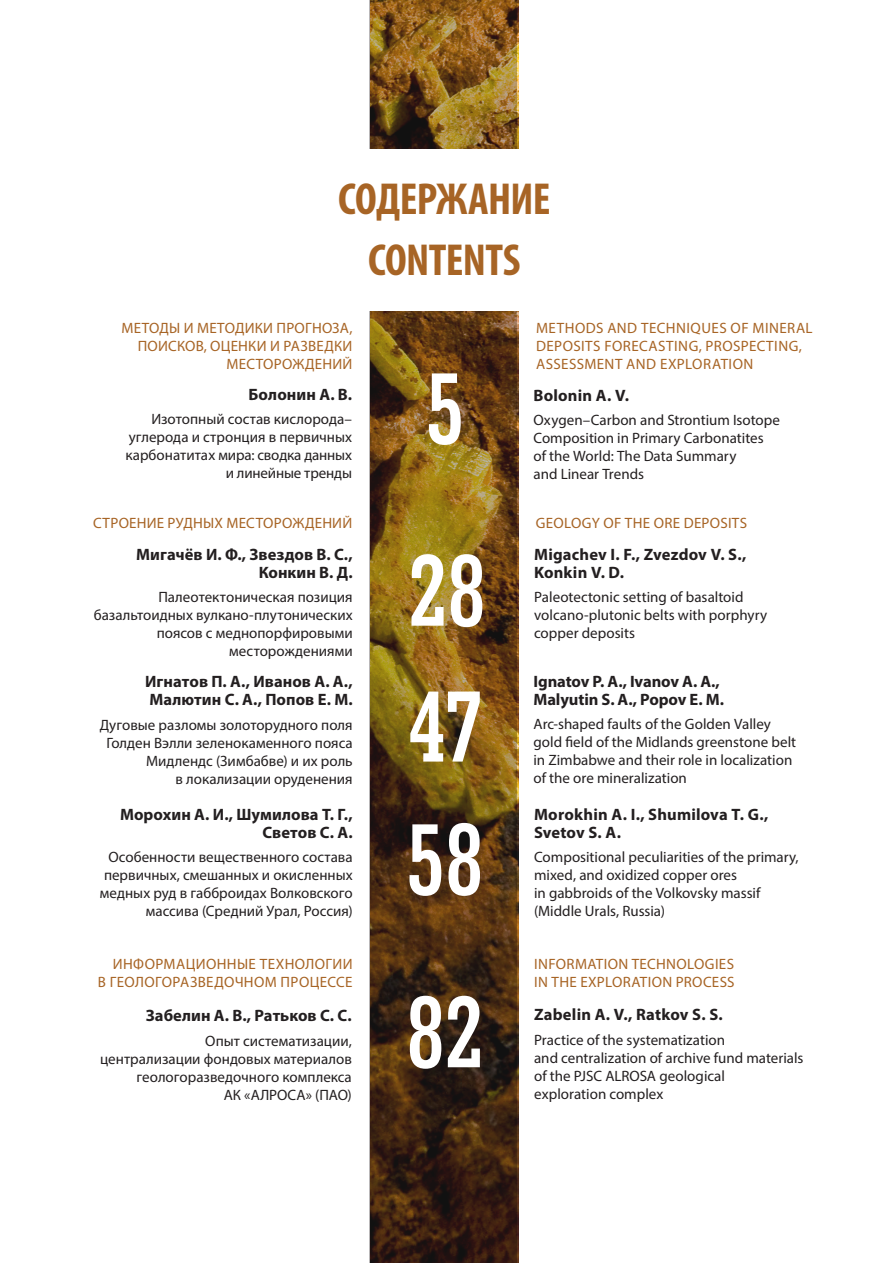
<style>
.page{position:relative;width:893px;height:1263px;background:#fff}
.page>*{position:absolute;margin:0;border:0;box-sizing:border-box;transform-origin:0 0}
.Основной_текст{font:700 condensed 105px "Geometric Slab 703 BT";color:#fff;scale:.95 1}
.Основной_текст-2{font:700 condensed 45px "Myriad Pro";letter-spacing:-.015em;color:#a76425}
.Автор_рус{font:700 16.5px/18px "Myriad Pro";letter-spacing:.005em;color:#231f20}
.Название_статей{font:15px/18px "Myriad Pro";color:#231f20}
.Название_статей-2{font:15px/18px "Myriad Pro";letter-spacing:.025em;color:#a76425}
.Автор_рус-2{font:15px/18px "Myriad Pro";color:#231f20;text-align:right}
</style>
<div class="page">
<svg style="left:369px;top:0;width:148px;height:1263px;background:#67481b"></svg>
<div style="left:291px;top:149px;width:295px;height:161px;background:#fff"></div>
<p class="Основной_текст-2" style="left:338px;top:174px;width:214px">СОДЕРЖАНИЕ</p>
<p class="Основной_текст-2" style="left:368px;top:235px;width:154px">CONTENTS</p>
<p class="Название_статей-2" style="left:121px;top:319px;width:233px;text-align:right">МЕТОДЫ И МЕТОДИКИ ПРОГНОЗА,<br>ПОИСКОВ, ОЦЕНКИ И РАЗВЕДКИ<br>МЕСТОРОЖДЕНИЙ</p>
<p class="Автор_рус" style="left:249px;top:385px;width:105px">Болонин А. В.</p>
<p class="Автор_рус-2" style="left:126px;top:410px;width:228px">Изотопный состав кислорода– углерода и стронция в первичных карбонатитах мира: сводка данных и линейные тренды</p>
<p class="Основной_текст" style="left:426px;top:342px;width:42px">5</p>
<p class="Название_статей-2" style="left:536px;top:319px;width:278px">METHODS AND TECHNIQUES OF MINERAL<br>DEPOSITS FORECASTING, PROSPECTING,<br>ASSESSMENT AND EXPLORATION</p>
<p class="Автор_рус" style="left:533px;top:386px;width:97px">Bolonin A. V.</p>
<p class="Название_статей" style="left:533px;top:411px;width:248px">Oxygen–Carbon and Strontium Isotope<br>Composition in Primary Carbonatites<br>of the World: The Data Summary<br>and Linear Trends</p>
<p class="Название_статей-2" style="left:93px;top:513px;width:261px">СТРОЕНИЕ РУДНЫХ МЕСТОРОЖДЕНИЙ</p>
<p class="Название_статей-2" style="left:536px;top:513px;width:213px">GEOLOGY OF THE ORE DEPOSITS</p>
<p class="Автор_рус" style="left:136px;top:545px;width:218px;text-align:right">Мигачёв И. Ф., Звездов В. С.,<br>Конкин В. Д.</p>
<p class="Автор_рус-2" style="left:94px;top:588px;width:261px">Палеотектоническая позиция базальтоидных вулкано-плутонических поясов с меднопорфировыми месторождениями</p>
<p class="Автор_рус" style="left:145px;top:672px;width:209px">Игнатов П. А., Иванов А. А.,<br>Малютин С. А., Попов Е. М.</p>
<p class="Название_статей" style="left:100px;top:715px;width:255px;text-align:right">Дуговые разломы золоторудного поля<br>Голден Вэлли зеленокаменного пояса<br>Мидлендс (Зимбабве) и их роль<br>в локализации оруденения</p>
<p class="Автор_рус" style="left:120px;top:804px;width:234px;text-align:right">Морохин А. И., Шумилова Т. Г.,<br>Светов С. А.</p>
<p class="Название_статей" style="left:100px;top:848px;width:254px;text-align:right">Особенности вещественного состава первичных, смешанных и окисленных медных руд в габброидах Волковского массива (Средний Урал, Россия)</p>
<p class="Название_статей-2" style="left:98px;top:955px;width:256px;text-align:right">ИНФОРМАЦИОННЫЕ ТЕХНОЛОГИИ<br>В ГЕОЛОГОРАЗВЕДОЧНОМ ПРОЦЕССЕ</p>
<p class="Автор_рус" style="left:146px;top:1006px;width:207px">Забелин А. В., Ратьков С. С.</p>
<p class="Название_статей" style="left:100px;top:1031px;width:253px;text-align:right">Опыт систематизации,<br>централизации фондовых материалов геологоразведочного комплекса<br>АК «АЛРОСА» (ПАО)</p>
<p class="Основной_текст" style="left:409px;top:524px;width:83px">28</p>
<p class="Основной_текст" style="left:408px;top:660px;width:80px">47</p>
<p class="Основной_текст" style="left:406px;top:793px;width:83px">58</p>
<p class="Основной_текст" style="left:406px;top:966px;width:83px">82</p>
<p class="Автор_рус" style="left:534px;top:545px;width:214px">Migachev I. F., Zvezdov V. S.,<br>Konkin V. D.</p>
<p class="Название_статей" style="left:534px;top:588px;width:235px">Paleotectonic setting of basaltoid volcano-plutonic belts with porphyry</p>
<p class="Название_статей" style="left:534px;top:624px;width:103px">copper deposits</p>
<p class="Автор_рус" style="left:533px;top:672px;width:192px">Ignatov P. A., Ivanov A. A.,<br>Malyutin S. A., Popov E. M.</p>
<p class="Название_статей" style="left:533px;top:715px;width:264px">Arc-shaped faults of the Golden Valley gold field of the Midlands greenstone belt in Zimbabwe and their role in localization of the ore mineralization</p>
<p class="Автор_рус" style="left:534px;top:804px;width:236px">Morokhin A. I., Shumilova T. G.,<br>Svetov S. A.</p>
<p class="Название_статей" style="left:534px;top:848px;width:266px">Compositional peculiarities of the primary, mixed, and oxidized copper ores<br>in gabbroids of the Volkovsky massif (Middle Urals, Russia)</p>
<p class="Название_статей-2" style="left:534px;top:955px;width:202px">INFORMATION TECHNOLOGIES<br>IN THE EXPLORATION PROCESS</p>
<p class="Автор_рус" style="left:534px;top:1005px;width:190px">Zabelin A. V., Ratkov S. S.</p>
<p class="Название_статей" style="left:534px;top:1030px;width:271px">Practice of the systematization<br>and centralization of archive fund materials of the PJSC ALROSA geological<br>exploration complex</p>
</div>
